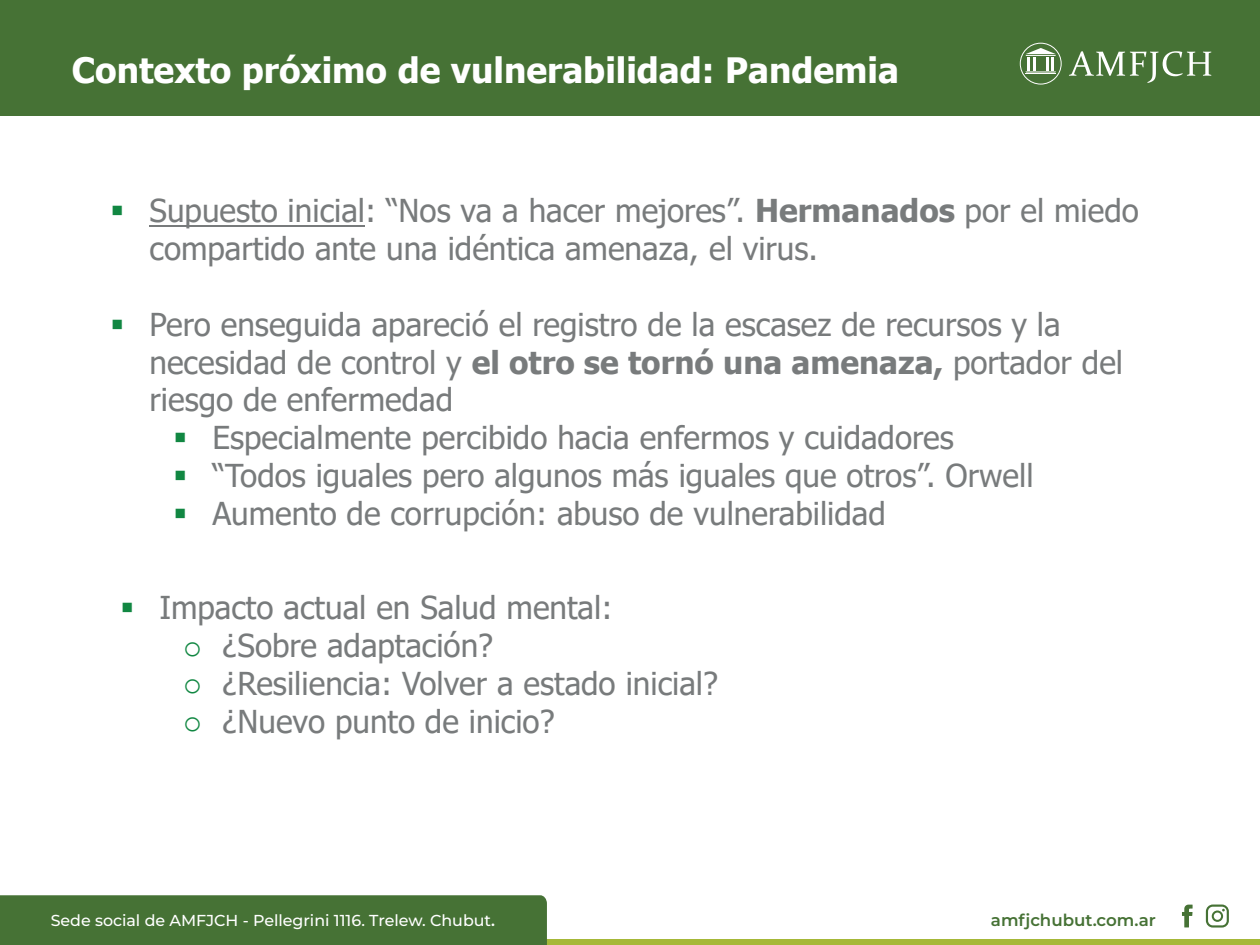
<style>
.page{position:relative;width:1260px;height:945px;background:#fff}
.page>*{position:absolute;margin:0;border:0;box-sizing:border-box;transform-origin:0 0}
.t1{font:700 35px "Tahoma";color:#fff}
.t2{font:31.5px/37.8px "Tahoma";color:#787b7c}
.t3{font:600 16.62px "Montserrat";color:#467235}
.t4{font:500 15.92px "Montserrat";color:#fff}
.s1{font-weight:700}
.s2{font-family:"Courier New";color:#118742}
.s3{font-weight:600}
</style>
<div class="page">
<div style="left:0;top:0;width:1260px;height:115px;background:#467235"></div>
<hr style="left:150px;top:225px;width:215px;height:2px;background:#787b7c">
<div style="left:545px;top:940px;width:715px;height:5px;background:#a6b838"></div>
<div style="left:0;top:895px;width:547px;height:50px;background:#467235"></div>
<svg style="left:1206px;top:905px;width:23px;height:23px"></svg>
<svg style="left:1182px;top:905px;width:11px;height:22px"></svg>
<svg style="left:1069px;top:51px;width:142px;height:32px"></svg>
<svg style="left:1020px;top:43px;width:42px;height:42px"></svg>
<p class="t1" style="left:72px;top:45px;width:829px">Contexto próximo de vulnerabilidad: Pandemia</p>
<p class="t2" style="left:150px;top:194px;width:991px">Supuesto inicial: “Nos va a hacer mejores”. <span class="s1">Hermanados</span> por el miedo compartido ante una idéntica amenaza, el virus.</p>
<p class="t2" style="left:150px;top:307px;width:913px">Pero enseguida apareció el registro de la escasez de recursos y la</p>
<p class="t2" style="left:149px;top:345px;width:975px">necesidad de control y <span class="s1">el otro se tornó una amenaza,</span> portador del</p>
<p class="t2" style="left:150px;top:383px;width:305px">riesgo de enfermedad</p>
<p class="t2" style="left:213px;top:421px;width:743px">Especialmente percibido hacia enfermos y cuidadores</p>
<p class="t2" style="left:212px;top:458px;width:823px">“Todos iguales pero algunos más iguales que otros”. Orwell</p>
<p class="t2" style="left:212px;top:496px;width:675px">Aumento de corrupción: abuso de vulnerabilidad</p>
<p class="t2" style="left:183px;top:591px;width:537px;text-indent:-24px">Impacto actual en Salud mental:<br><span class="s2">o</span> ¿Sobre adaptación?<br><span class="s2">o</span> ¿Resiliencia: Volver a estado inicial? <span class="s2">o</span> ¿Nuevo punto de inicio?</p>
<p class="t4" style="left:51px;top:910px;width:446px">Sede social de AMFJCH - Pellegrini 1116. Trelew. Chubut<span class="s3">.</span></p>
<p class="t3" style="left:991px;top:909px;width:166px">amfjchubut.com.ar</p>
</div>
